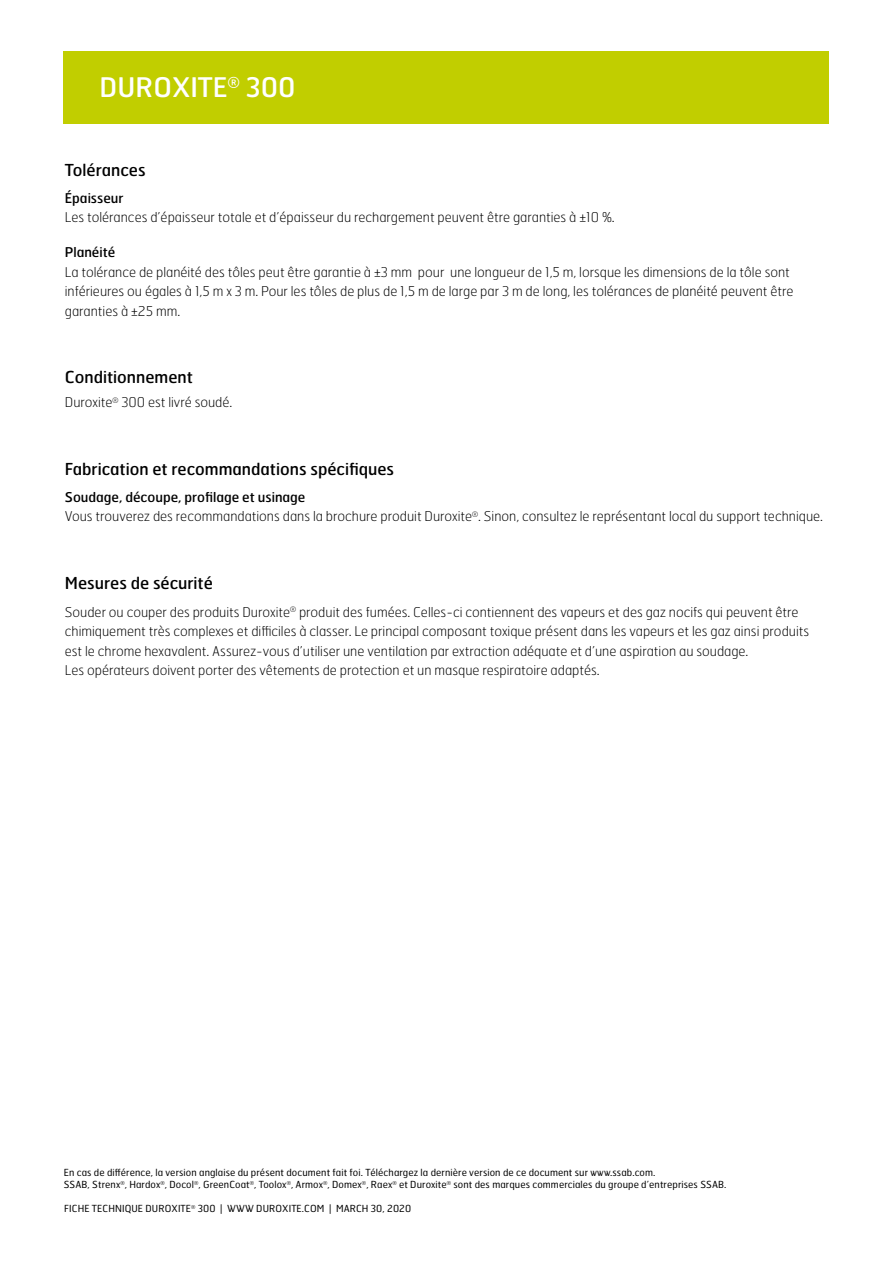
<style>
.page{position:relative;width:893px;height:1263px;background:#fff}
.page>*{position:absolute;margin:0;border:0;box-sizing:border-box;transform-origin:0 0}
.Heading_1___25_6x26{font:27px "Hermes FB";color:#fff}
.Heading_2___11x14{font:16.5px "Hermes FB";color:#000}
.Hermes_Thin_9x13{font:100 13.5px/19.5px "Hermes FB";color:#000}
.Heading_3___9x12{font:13.5px "Hermes FB";color:#000}
.Sidfot{font:9.75px/12px "Hermes FB";letter-spacing:.01em;color:#000}
.s1{font-family:"Calibri";font-weight:300}
</style>
<div class="page">
<div style="left:64px;top:51px;width:765px;height:72px;background:#c1ce00"></div>
<p class="Heading_1___25_6x26" style="left:100px;top:70px;width:198px">DUROXITE<sup>®</sup> 300</p>
<p class="Heading_2___11x14" style="left:65px;top:160px;width:82px">Tolérances</p>
<p class="Heading_3___9x12" style="left:65px;top:189px;width:60px">Épaisseur</p>
<p class="Hermes_Thin_9x13" style="left:65px;top:207px;width:551px">Les tolérances d’épaisseur totale et d’épaisseur du rechargement peuvent être garanties à <span class="s1">±</span>10 %.</p>
<p class="Heading_3___9x12" style="left:65px;top:244px;width:52px">Planéité</p>
<p class="Hermes_Thin_9x13" style="left:65px;top:262px;width:730px">La tolérance de planéité des tôles peut être garantie à <span class="s1">±</span>3 mm pour une longueur de 1,5 m, lorsque les dimensions de la tôle sont inférieures ou égales à 1,5 m x 3 m. Pour les tôles de plus de 1,5 m de large par 3 m de long, les tolérances de planéité peuvent être garanties à <span class="s1">±</span>25 mm.</p>
<p class="Heading_2___11x14" style="left:65px;top:367px;width:130px">Conditionnement</p>
<p class="Hermes_Thin_9x13" style="left:65px;top:392px;width:169px">Duroxite<sup>®</sup> 300 est livré soudé.</p>
<p class="Heading_2___11x14" style="left:65px;top:458px;width:331px">Fabrication et recommandations spécifiques</p>
<p class="Heading_3___9x12" style="left:65px;top:488px;width:242px">Soudage, découpe, profilage et usinage</p>
<p class="Hermes_Thin_9x13" style="left:65px;top:506px;width:760px">Vous trouverez des recommandations dans la brochure produit Duroxite<sup>®</sup>. Sinon, consultez le représentant local du support technique.</p>
<p class="Heading_2___11x14" style="left:65px;top:572px;width:150px">Mesures de sécurité</p>
<p class="Hermes_Thin_9x13" style="left:65px;top:602px;width:746px">Souder ou couper des produits Duroxite<sup>®</sup> produit des fumées. Celles-ci contiennent des vapeurs et des gaz nocifs qui peuvent être chimiquement très complexes et difficiles à classer. Le principal composant toxique présent dans les vapeurs et les gaz ainsi produits est le chrome hexavalent. Assurez-vous d’utiliser une ventilation par extraction adéquate et d’une aspiration au soudage.<br>Les opérateurs doivent porter des vêtements de protection et un masque respiratoire adaptés.</p>
<p class="Sidfot" style="left:64px;top:1166px;width:664px">En cas de différence, la version anglaise du présent document fait foi. Téléchargez la dernière version de ce document sur www.ssab.com.<br>SSAB, Strenx<sup>®</sup>, Hardox<sup>®</sup>, Docol<sup>®</sup>, GreenCoat<sup>®</sup>, Toolox<sup>®</sup>, Armox<sup>®</sup>, Domex<sup>®</sup>, Raex<sup>®</sup> et Duroxite<sup>®</sup> sont des marques commerciales du groupe d’entreprises SSAB.</p>
<p class="Sidfot" style="left:64px;top:1202px;width:349px">FICHE TECHNIQUE DUROXITE<sup>®</sup> 300 | WWW DUROXITE.COM | MARCH 30, 2020</p>
</div>
